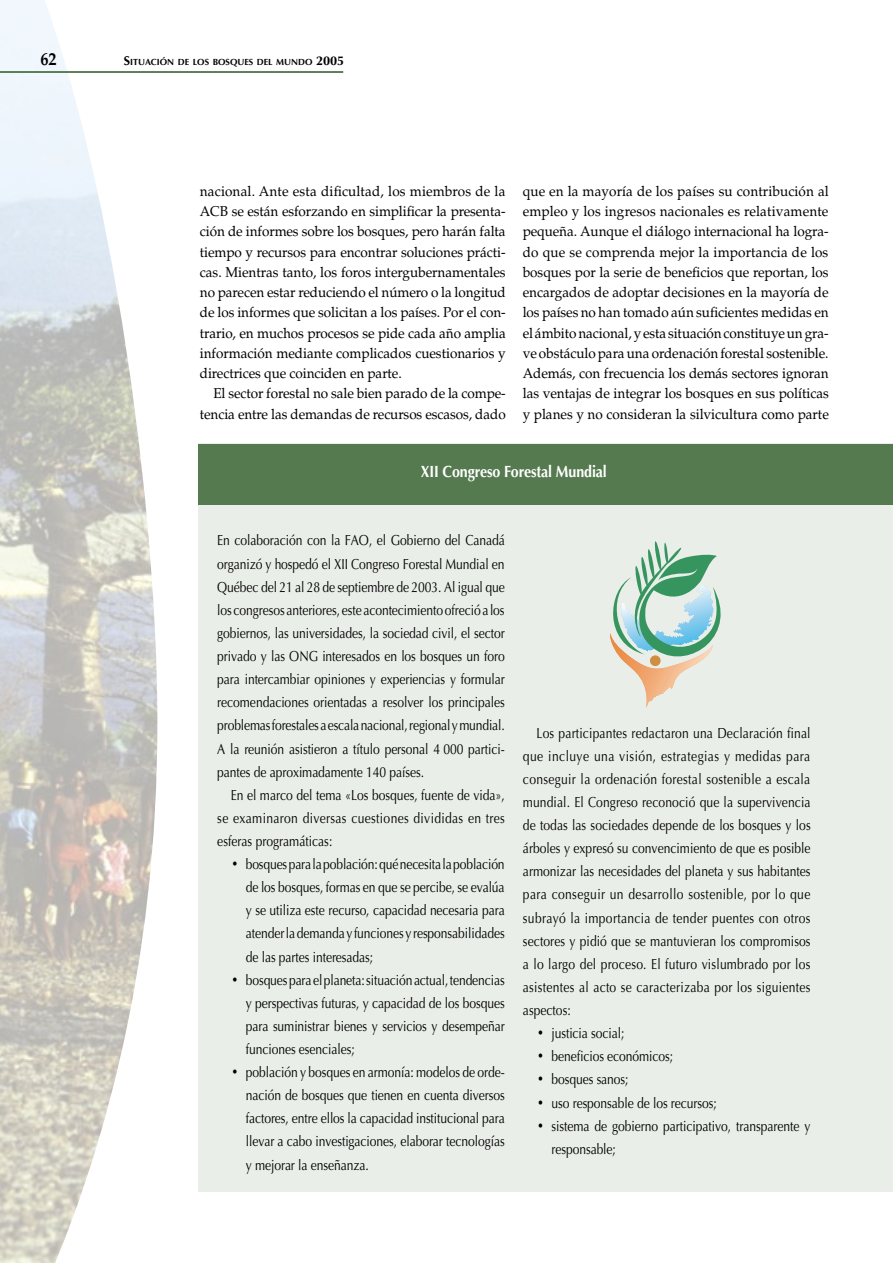
<style>
.page{position:relative;width:893px;height:1263px;background:#fff}
.page>*{position:absolute;margin:0;border:0;box-sizing:border-box;transform-origin:0 0}
.t1{font:700 18px "Palatino";color:#000;scale:.9 1}
.t2{font:700 16.2px "Optima LT Std";letter-spacing:-.005em;color:#fff;scale:.88 1}
.t3{font:14.55px/23.1px "Optima LT Std";letter-spacing:-.005em;color:#000;text-align:justify;scale:.83 1}
.t4{font:14.25px/20.2px "Palatino";letter-spacing:-.005em;color:#000;text-align:justify;scale:.95 1}
.t5{font:700 8.85px "Optima LT Std";color:#000}
.s1{font-size:12.75px}
</style>
<div class="page">
<svg style="left:1px;top:0;width:157px;height:1263px"></svg>
<hr style="left:0;top:71px;width:343px;height:2px;background:#2c5923">
<div style="left:198px;top:443px;width:695px;height:749px;background:#eaeee9"></div>
<div style="left:199px;top:444px;width:694px;height:61px;background:#567a4f"></div>
<svg style="left:610px;top:541px;width:111px;height:167px"></svg>
<p class="t1" style="left:40px;top:47px;width:19px">62</p>
<p class="t5" style="left:124px;top:57px;width:222px"><span class="s1">S</span>ITUACIÓN DE LOS BOSQUES DEL MUNDO <span class="s1">2005</span></p>
<p class="t4" style="left:200px;top:181px;width:323px">nacional. Ante esta dificultad, los miembros de la ACB se están esforzando en simplificar la presenta&shy;ción de informes sobre los bosques, pero harán falta tiempo y recursos para encontrar soluciones prácti&shy;cas. Mientras tanto, los foros intergubernamentales no parecen estar reduciendo el número o la longitud de los informes que solicitan a los países. Por el con&shy;trario, en muchos procesos se pide cada año amplia información mediante complicados cuestionarios y directrices que coinciden en parte.</p>
<p class="t4" style="left:200px;top:384px;width:323px;text-align:right">El sector forestal no sale bien parado de la compe&shy;tencia entre las demandas de recursos escasos, dado</p>
<p class="t4" style="left:523px;top:181px;width:324px">que en la mayoría de los países su contribución al empleo y los ingresos nacionales es relativamente pequeña. Aunque el diálogo internacional ha logra&shy;do que se comprenda mejor la importancia de los bosques por la serie de beneficios que reportan, los encargados de adoptar decisiones en la mayoría de los países no han tomado aún suficientes medidas en el ámbito nacional, y esta situación constituye un gra&shy;ve obstáculo para una ordenación forestal sostenible.<br>Además, con frecuencia los demás sectores ignoran las ventajas de integrar los bosques en sus políticas y planes y no consideran la silvicultura como parte</p>
<p class="t2" style="left:421px;top:462px;width:213px">XII Congreso Forestal Mundial</p>
<p class="t3" style="left:217px;top:529px;width:348px">En colaboración con la FAO, el Gobierno del Canadá organizó y hospedó el XII Congreso Forestal Mundial en Québec del 21 al 28 de septiembre de 2003. Al igual que los congresos anteriores, este acontecimiento ofreció a los gobiernos, las universidades, la sociedad civil, el sector privado y las ONG interesados en los bosques un foro para intercambiar opiniones y experiencias y formular recomendaciones orientadas a resolver los principales problemas forestales a escala nacional, regional y mundial.<br>A la reunión asistieron a título personal 4 000 partici&shy;pantes de aproximadamente 140 países.</p>
<p class="t3" style="left:217px;top:783px;width:348px;text-indent:14px">En el marco del tema «Los bosques, fuente de vida», se examinaron diversas cuestiones divididas en tres esferas programáticas:</p>
<p class="t3" style="left:246px;top:853px;width:314px;text-indent:-14px">• bosques para la población: qué necesita la población de los bosques, formas en que se percibe, se evalúa y se utiliza este recurso, capacidad necesaria para atender la demanda y funciones y responsabilidades de las partes interesadas;</p>
<p class="t3" style="left:246px;top:968px;width:313px;text-indent:-14px">• bosques para el planeta: situación actual, tendencias y perspectivas futuras, y capacidad de los bosques para suministrar bienes y servicios y desempeñar funciones esenciales;</p>
<p class="t3" style="left:246px;top:1061px;width:314px;text-indent:-14px">• población y bosques en armonía: modelos de orde&shy;nación de bosques que tienen en cuenta diversos factores, entre ellos la capacidad institucional para llevar a cabo investigaciones, elaborar tecnologías y mejorar la enseñanza.</p>
<p class="t3" style="left:523px;top:721px;width:348px;text-indent:14px">Los participantes redactaron una Declaración final que incluye una visión, estrategias y medidas para conseguir la ordenación forestal sostenible a escala mundial. El Congreso reconoció que la supervivencia de todas las sociedades depende de los bosques y los árboles y expresó su convencimiento de que es posible armonizar las necesidades del planeta y sus habitantes para conseguir un desarrollo sostenible, por lo que subrayó la importancia de tender puentes con otros sectores y pidió que se mantuvieran los compromisos a lo largo del proceso. El futuro vislumbrado por los asistentes al acto se caracterizaba por los siguientes aspectos:</p>
<p class="t3" style="left:538px;top:1022px;width:106px">• justicia social;</p>
<p class="t3" style="left:538px;top:1045px;width:164px">• beneficios económicos;</p>
<p class="t3" style="left:538px;top:1068px;width:111px">• bosques sanos;</p>
<p class="t3" style="left:538px;top:1091px;width:217px">• uso responsable de los recursos;</p>
<p class="t3" style="left:551px;top:1114px;width:314px;text-indent:-14px">• sistema de gobierno participativo, transparente y responsable;</p>
</div>
